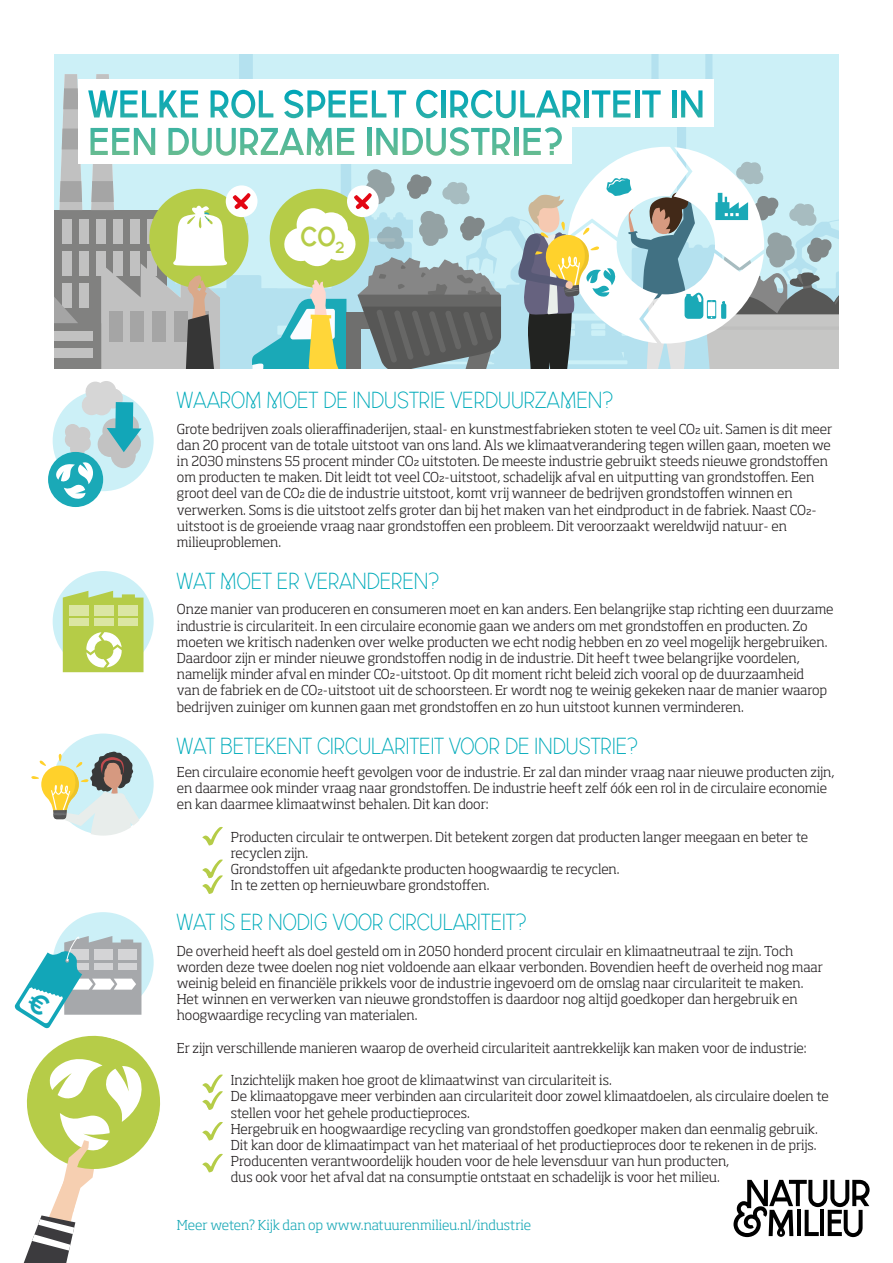
<style>
.page{position:relative;width:893px;height:1263px;background:#fff}
.page>*{position:absolute;margin:0;border:0;box-sizing:border-box;transform-origin:0 0}
.t1{font:26.4px "N&M Utrecht Bold";color:#b6cc48}
.t2{font:22.5px "NM Utrecht";color:#00abba}
.t3{font:300 13.5px/16.2px "Soho Std";letter-spacing:-.005em;color:#231f20}
.t4{font:300 13.5px "Soho Std";color:#19a8b6}
</style>
<div class="page">
<div style="left:53px;top:390px;width:101px;height:101px;background:#ccf0f7;border-radius:50%"></div>
<div style="left:53px;top:571px;width:101px;height:101px;background:#ccf0f7;border-radius:50%"></div>
<div style="left:53px;top:733px;width:101px;height:101px;background:#ccf0f7;border-radius:50%"></div>
<div style="left:53px;top:912px;width:101px;height:101px;background:#ccf0f7;border-radius:50%"></div>
<div style="left:54px;top:54px;width:784px;height:20px;background:#ccf0f7"></div>
<svg style="left:202px;top:827px;width:21px;height:19px"></svg>
<svg style="left:202px;top:859px;width:21px;height:35px"></svg>
<svg style="left:63px;top:591px;width:81px;height:81px;background:#c3d772"></svg>
<svg style="left:31px;top:751px;width:122px;height:85px"></svg>
<div style="left:48px;top:452px;width:55px;height:55px;background:#1aa9b7;border-radius:50%"></div>
<svg style="left:56px;top:381px;width:86px;height:118px"></svg>
<svg style="left:202px;top:1074px;width:21px;height:36px"></svg>
<svg style="left:202px;top:1122px;width:21px;height:19px"></svg>
<svg style="left:202px;top:1153px;width:21px;height:19px"></svg>
<svg style="left:733px;top:1180px;width:137px;height:57px"></svg>
<svg style="left:54px;top:74px;width:784px;height:294px"></svg>
<svg style="left:14px;top:936px;width:147px;height:327px"></svg>
<p class="t1" style="left:301px;top:227px;width:45px">CO<sub>2</sub></p>
<p class="t2" style="left:177px;top:391px;width:438px">WAAROM MOET DE INDUSTRIE VERDUURZAMEN?</p>
<p class="t3" style="left:177px;top:420px;width:657px">Grote bedrijven zoals olieraffinaderijen, staal- en kunstmestfabrieken stoten te veel CO2 uit. Samen is dit meer dan 20 procent van de totale uitstoot van ons land. Als we klimaatverandering tegen willen gaan, moeten we in 2030 minstens 55 procent minder CO2 uitstoten. De meeste industrie gebruikt steeds nieuwe grondstoffen om producten te maken. Dit leidt tot veel CO2-uitstoot, schadelijk afval en uitputting van grondstoffen. Een groot deel van de CO2 die de industrie uitstoot, komt vrij wanneer de bedrijven grondstoffen winnen en verwerken. Soms is die uitstoot zelfs groter dan bij het maken van het eindproduct in de fabriek. Naast CO2- uitstoot is de groeiende vraag naar grondstoffen een probleem. Dit veroorzaakt wereldwijd natuur- en milieuproblemen.</p>
<p class="t2" style="left:177px;top:572px;width:264px">WAT MOET ER VERANDEREN?</p>
<p class="t3" style="left:177px;top:601px;width:658px">Onze manier van produceren en consumeren moet en kan anders. Een belangrijke stap richting een duurzame industrie is circulariteit. In een circulaire economie gaan we anders om met grondstoffen en producten. Zo moeten we kritisch nadenken over welke producten we echt nodig hebben en zo veel mogelijk hergebruiken.<br>Daardoor zijn er minder nieuwe grondstoffen nodig in de industrie. Dit heeft twee belangrijke voordelen, namelijk minder afval en minder CO2-uitstoot. Op dit moment richt beleid zich vooral op de duurzaamheid<br>van de fabriek en de CO2-uitstoot uit de schoorsteen. Er wordt nog te weinig gekeken naar de manier waarop bedrijven zuiniger om kunnen gaan met grondstoffen en zo hun uitstoot kunnen verminderen.</p>
<p class="t2" style="left:177px;top:737px;width:463px">WAT BETEKENT CIRCULARITEIT VOOR DE INDUSTRIE?</p>
<p class="t3" style="left:177px;top:764px;width:659px">Een circulaire economie heeft gevolgen voor de industrie. Er zal dan minder vraag naar nieuwe producten zijn, en daarmee ook minder vraag naar grondstoffen. De industrie heeft zelf óók een rol in de circulaire economie en kan daarmee klimaatwinst behalen. Dit kan door:</p>
<p class="t3" style="left:231px;top:828px;width:579px">Producten circulair te ontwerpen. Dit betekent zorgen dat producten langer meegaan en beter te</p>
<p class="t3" style="left:231px;top:845px;width:79px">recyclen zijn.</p>
<p class="t3" style="left:231px;top:861px;width:390px">Grondstoffen uit afgedankte producten hoogwaardig te recyclen.</p>
<p class="t3" style="left:231px;top:877px;width:260px">In te zetten op hernieuwbare grondstoffen.</p>
<p class="t2" style="left:177px;top:913px;width:351px">WAT IS ER NODIG VOOR CIRCULARITEIT?</p>
<p class="t3" style="left:177px;top:942px;width:648px">De overheid heeft als doel gesteld om in 2050 honderd procent circulair en klimaatneutraal te zijn. Toch worden deze twee doelen nog niet voldoende aan elkaar verbonden. Bovendien heeft de overheid nog maar weinig beleid en financiële prikkels voor de industrie ingevoerd om de omslag naar circulariteit te maken.<br>Het winnen en verwerken van nieuwe grondstoffen is daardoor nog altijd goedkoper dan hergebruik en hoogwaardige recycling van materialen.</p>
<p class="t3" style="left:177px;top:1039px;width:631px">Er zijn verschillende manieren waarop de overheid circulariteit aantrekkelijk kan maken voor de industrie:</p>
<p class="t3" style="left:231px;top:1072px;width:382px">Inzichtelijk maken hoe groot de klimaatwinst van circulariteit is.</p>
<p class="t3" style="left:231px;top:1088px;width:599px">De klimaatopgave meer verbinden aan circulariteit door zowel klimaatdoelen, als circulaire doelen te</p>
<p class="t3" style="left:231px;top:1104px;width:240px">stellen voor het gehele productieproces.</p>
<p class="t3" style="left:231px;top:1120px;width:588px">Hergebruik en hoogwaardige recycling van grondstoffen goedkoper maken dan eenmalig gebruik.</p>
<p class="t3" style="left:231px;top:1137px;width:587px">Dit kan door de klimaatimpact van het materiaal of het productieproces door te rekenen in de prijs.</p>
<p class="t3" style="left:231px;top:1153px;width:500px">Producenten verantwoordelijk houden voor de hele levensduur van hun producten,</p>
<p class="t3" style="left:231px;top:1169px;width:490px">dus ook voor het afval dat na consumptie ontstaat en schadelijk is voor het milieu.</p>
<p class="t4" style="left:177px;top:1216px;width:356px">Meer weten? Kijk dan op www.natuurenmilieu.nl/industrie</p>
</div>
